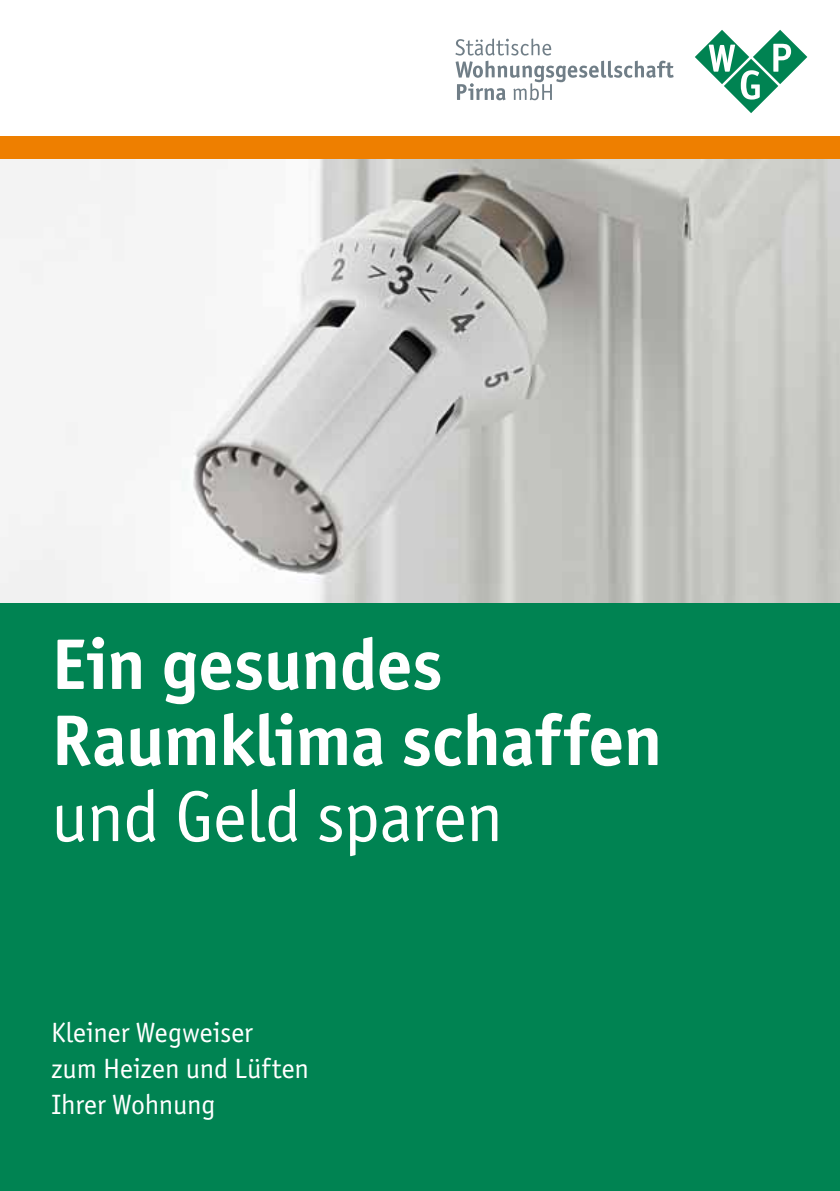
<style>
.page{position:relative;width:840px;height:1191px;background:#fff}
.page>*{position:absolute;margin:0;border:0;box-sizing:border-box;transform-origin:0 0}
.t1{font:700 72px/76px "Officina Sans E";letter-spacing:-.01em;color:#fff}
.t2{font:72px "Officina Sans E";letter-spacing:-.01em;color:#fff}
.t3{font:28px/36px "Officina Sans E";letter-spacing:-.01em;color:#fff}
</style>
<div class="page">
<div style="left:0;top:145px;width:839px;height:1046px;background:#008352"></div>
<img style="left:0;top:159px;width:839px;height:443px">
<svg style="left:695px;top:30px;width:111px;height:83px"></svg>
<svg style="left:455px;top:39px;width:218px;height:61px"></svg>
<div style="left:0;top:136px;width:839px;height:23px;background:#ee7f00"></div>
<h1 class="t1" style="left:51px;top:626px;width:612px">Ein gesundes<br>Raumklima schaffen</h1>
<h1 class="t2" style="left:51px;top:775px;width:453px">und Geld sparen</h1>
<p class="t3" style="left:51px;top:1014px;width:259px">Kleiner Wegweiser<br>zum Heizen und Lüften<br>Ihrer Wohnung</p>
</div>
